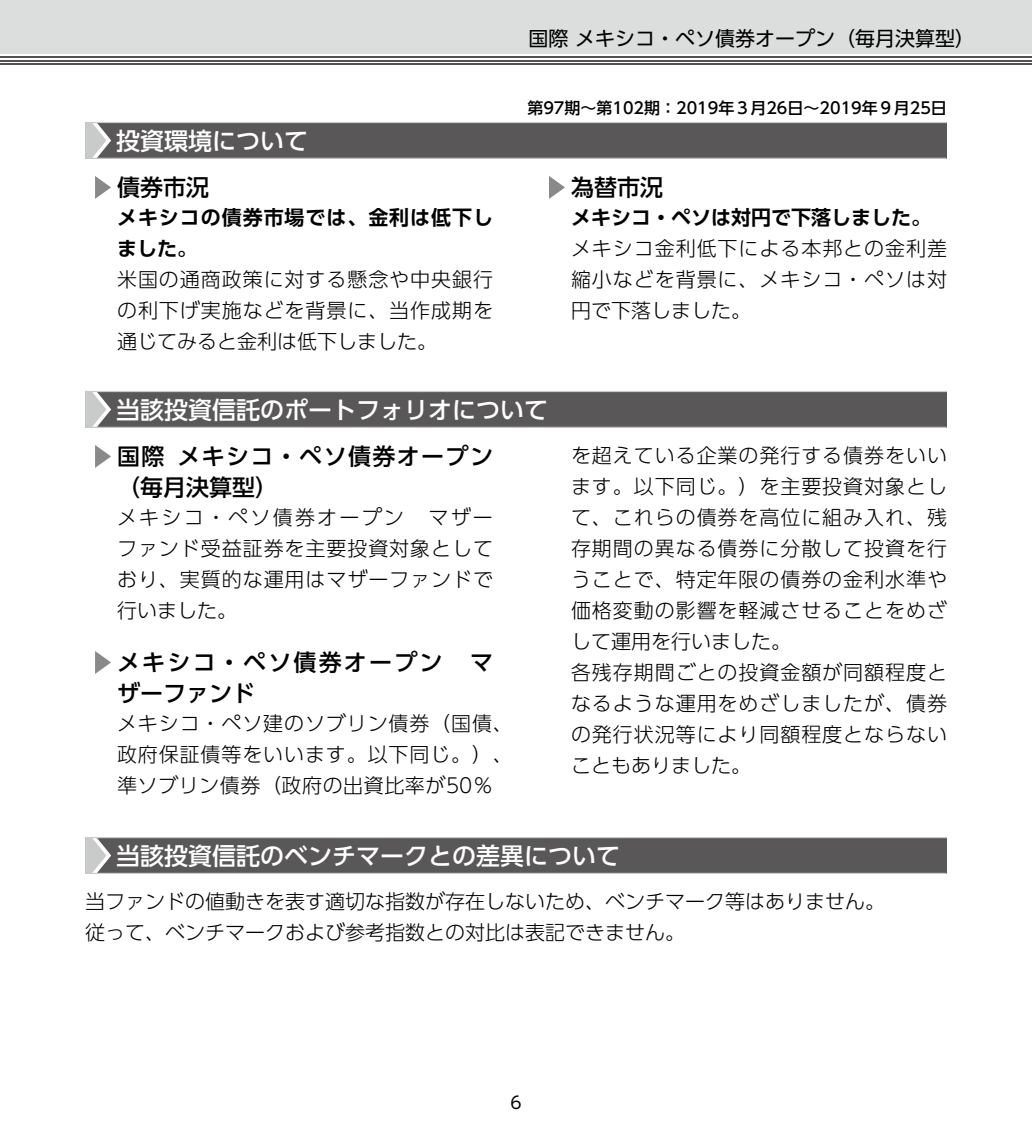
<style>
.page{position:relative;width:1032px;height:1134px;background:#fff}
.page>*{position:absolute;margin:0;border:0;box-sizing:border-box;transform-origin:0 0}
.t1{font:500 24px "UD Shin Go Pro";color:#fff}
.t2{font:500 23px/31px "UD Shin Go Pro";letter-spacing:.06em;color:#000}
.t3{font:500 23px/31px "UD Shin Go Pro";letter-spacing:.095em;color:#000}
.t4{font:300 20px/31px "UD Shin Go Pro";letter-spacing:.045em;color:#000;text-align:justify}
.t5{font:300 20px/31px "UD Shin Go Pro";color:#000}
.t6{font:20px "UD Shin Go Pro";color:#000}
.t7{font:700 20px/31px "UD Shin Go Pro De";letter-spacing:.045em;color:#000}
.t8{font:700 20px "UD Shin Go Pro De";color:#000}
.t9{font:17px "UD Shin Go Pro";color:#000}
.t10{font:500 16px "UD Shin Go Pro";color:#000}
</style>
<div class="page">
<div style="left:0;top:0;width:1032px;height:54px;background:#dcdddd"></div>
<hr style="left:0;top:63px;width:1032px;height:2px;background:#545251">
<hr style="left:0;top:60px;width:1032px;height:1px;background:#545251">
<hr style="left:0;top:56px;width:1032px;height:2px;background:#545251">
<div style="left:85px;top:122px;width:862px;height:36px;background:#595757"></div>
<hr style="left:85px;top:158px;width:861px;height:1px;background:#c9caca">
<hr style="left:85px;top:122px;width:862px;height:1px;background:#c9caca">
<svg style="left:85px;top:123px;width:26px;height:35px"></svg>
<svg style="left:95px;top:176px;width:16px;height:23px"></svg>
<svg style="left:549px;top:176px;width:16px;height:23px"></svg>
<div style="left:85px;top:391px;width:862px;height:36px;background:#595757"></div>
<hr style="left:85px;top:427px;width:861px;height:1px;background:#c9caca">
<hr style="left:85px;top:391px;width:862px;height:1px;background:#c9caca">
<svg style="left:85px;top:392px;width:26px;height:35px"></svg>
<svg style="left:95px;top:445px;width:16px;height:23px"></svg>
<svg style="left:95px;top:651px;width:16px;height:23px"></svg>
<div style="left:85px;top:837px;width:862px;height:36px;background:#595757"></div>
<hr style="left:85px;top:873px;width:861px;height:1px;background:#c9caca">
<hr style="left:85px;top:837px;width:862px;height:1px;background:#c9caca">
<svg style="left:85px;top:838px;width:26px;height:35px"></svg>
<p class="t6" style="left:528px;top:22px;width:448px">国際 メキシコ・ペソ債券オープン（毎月決算型）</p>
<p class="t1" style="left:116px;top:121px;width:193px">投資環境について</p>
<p class="t2" style="left:117px;top:171px;width:93px">債券市況</p>
<p class="t7" style="left:117px;top:201px;width:377px">メキシコの債券市場では、金利は低下しました。</p>
<p class="t4" style="left:117px;top:263px;width:377px">米国の通商政策に対する懸念や中央銀行の利下げ実施などを背景に、当作成期を通じてみると金利は低下しました。</p>
<p class="t10" style="left:527px;top:95px;width:421px">第97期～第102期：2019年３月26日～2019年９月25日</p>
<p class="t2" style="left:571px;top:171px;width:93px">為替市況</p>
<p class="t8" style="left:571px;top:201px;width:361px">メキシコ・ペソは対円で下落しました。</p>
<p class="t4" style="left:571px;top:232px;width:377px">メキシコ金利低下による本邦との金利差縮小などを背景に、メキシコ・ペソは対円で下落しました。</p>
<p class="t1" style="left:116px;top:390px;width:433px">当該投資信託のポートフォリオについて</p>
<p class="t2" style="left:117px;top:440px;width:377px">国際 メキシコ・ペソ債券オープン（毎月決算型）</p>
<p class="t4" style="left:117px;top:501px;width:377px">メキシコ・ペソ債券オープン　マザーファンド受益証券を主要投資対象としており、実質的な運用はマザーファンドで行いました。</p>
<p class="t3" style="left:117px;top:646px;width:377px">メキシコ・ペソ債券オープン　マザーファンド</p>
<p class="t4" style="left:117px;top:707px;width:397px">メキシコ・ペソ建のソブリン債券（国債、政府保証債等をいいます。以下同じ。）、準ソブリン債券（政府の出資比率が50％</p>
<p class="t4" style="left:571px;top:439px;width:377px;text-align:left">を超えている企業の発行する債券をいいます。以下同じ。）を主要投資対象として、これらの債券を高位に組み入れ、残存期間の異なる債券に分散して投資を行うことで、特定年限の債券の金利水準や価格変動の影響を軽減させることをめざして運用を行いました。<br>各残存期間ごとの投資金額が同額程度となるような運用をめざしましたが、債券の発行状況等により同額程度とならないこともありました。</p>
<p class="t1" style="left:116px;top:836px;width:505px">当該投資信託のベンチマークとの差異について</p>
<p class="t5" style="left:85px;top:885px;width:801px">当ファンドの値動きを表す適切な指数が存在しないため、ベンチマーク等はありません。従って、ベンチマークおよび参考指数との対比は表記できません。</p>
<p class="t9" style="left:510px;top:1089px;width:13px">6</p>
</div>
